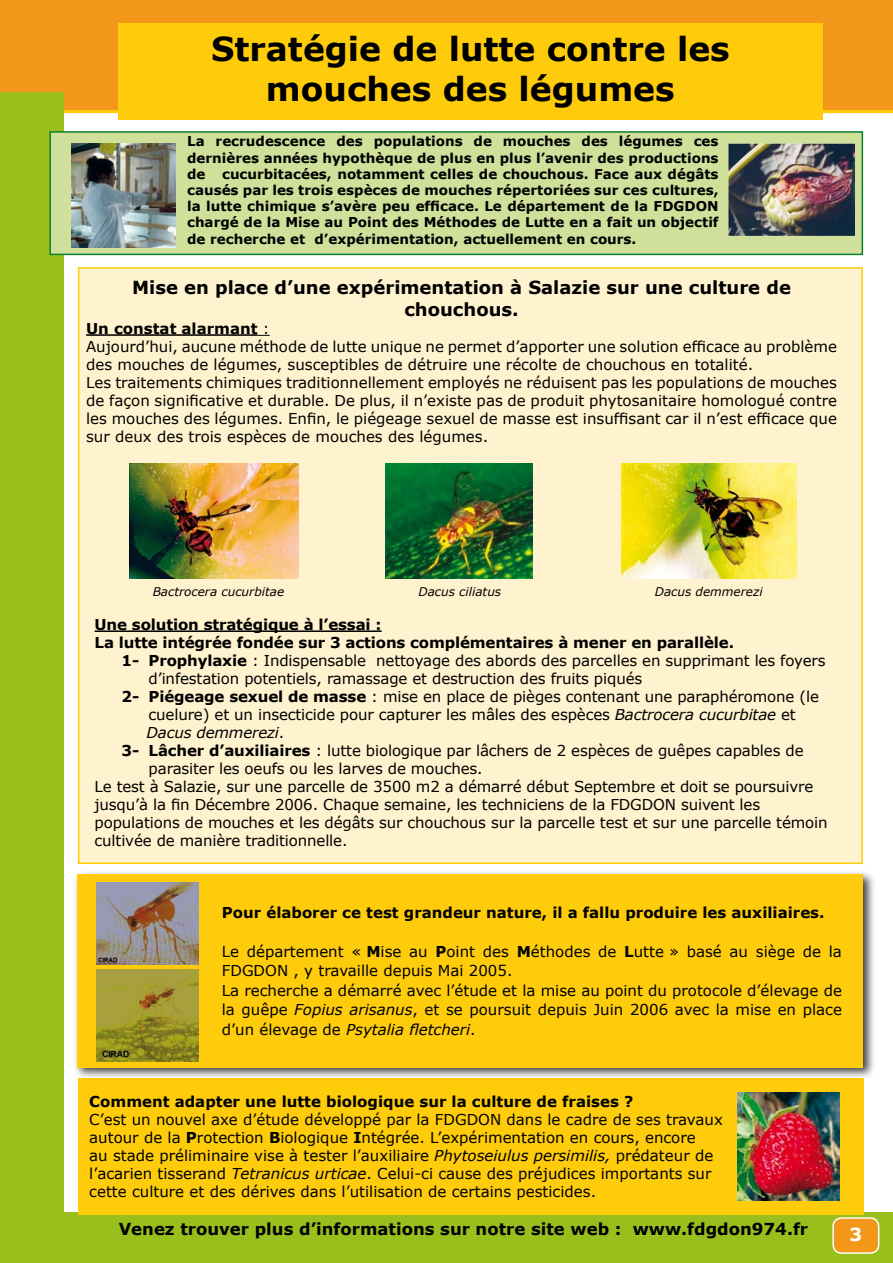
<style>
.page{position:relative;width:893px;height:1263px;background:#fff}
.page>*{position:absolute;margin:0;border:0;box-sizing:border-box;transform-origin:0 0}
.t1{font:700 33px/39.6px "Verdana";color:#000;text-align:center}
.t2{font:700 18px/21.6px "Verdana";color:#000;text-align:center}
.t3{font:700 18px "Verdana";color:#fff}
.t4{font:700 16.5px "Verdana";color:#000}
.t5{font:15px/18px "Verdana";color:#000}
.t6{font:700 15px "Verdana";color:#000}
.t7{font:italic 15px "Verdana";letter-spacing:-.01em;color:#000}
.t8{font:700 13.5px/16.2px "Verdana";color:#000;text-align:justify}
.t9{font:italic 12px "Verdana";color:#000}
.s1{font-weight:700}
.s2{font-style:italic}
.s3{font-style:normal}
</style>
<div class="page">
<div style="left:0;top:0;width:893px;height:113px;background:#f3971a"></div>
<div style="left:0;top:92px;width:64px;height:1171px;background:#99bf1c"></div>
<div style="left:39px;top:1212px;width:854px;height:51px;background:#99bf1c"></div>
<div style="left:118px;top:24px;width:704px;height:96px;background:#fecc0a"></div>
<div style="left:50px;top:132px;width:812px;height:122px;background:#d0e09b"></div>
<div style="left:79px;top:268px;width:783px;height:595px;background:#fff2ce"></div>
<div style="left:73px;top:869px;width:803px;height:212px;background:#000;opacity:.75"></div>
<div style="left:78px;top:874px;width:785px;height:193px;background:#fecc0a"></div>
<div style="left:79px;top:1078px;width:785px;height:137px;background:#fecc0a"></div>
<div style="left:49px;top:131px;width:814px;height:124px;border:2px solid #0c802d"></div>
<hr style="left:86px;top:334px;width:172px;height:2px;background:#000">
<svg style="left:258px;top:335px;width:12px;height:1px"></svg>
<div style="left:833px;top:1218px;width:46px;height:35px;background:#f3971a;border-radius:9px"></div>
<div style="left:832px;top:1217px;width:47px;height:37px;border:2px solid #fff;border-radius:9px"></div>
<img style="left:71px;top:143px;width:105px;height:105px">
<img style="left:728px;top:143px;width:127px;height:92px">
<img style="left:130px;top:463px;width:169px;height:115px">
<hr style="left:95px;top:630px;width:287px;height:2px;background:#000">
<img style="left:385px;top:463px;width:148px;height:115px">
<img style="left:621px;top:463px;width:175px;height:115px">
<img style="left:97px;top:882px;width:102px;height:82px">
<img style="left:97px;top:969px;width:102px;height:92px">
<img style="left:738px;top:1092px;width:101px;height:108px">
<h1 class="t1" style="left:211px;top:29px;width:520px">Stratégie de lutte contre les mouches des légumes</h1>
<p class="t8" style="left:187px;top:133px;width:533px">La recrudescence des populations de mouches des légumes ces dernières années hypothèque de plus en plus l’avenir des productions de cucurbitacées, notamment celles de chouchous. Face aux dégâts causés par les trois espèces de mouches répertoriées sur ces cultures, la lutte chimique s’avère peu efficace. Le département de la FDGDON chargé de la Mise au Point des Méthodes de Lutte en a fait un objectif de recherche et d’expérimentation, actuellement en cours.</p>
<p class="t2" style="left:132px;top:276px;width:660px">Mise en place d’une expérimentation à Salazie sur une culture de chouchous.</p>
<p class="t5" style="left:86px;top:319px;width:752px"><span class="s1">Un constat alarmant</span> :<br>Aujourd’hui, aucune méthode de lutte unique ne permet d’apporter une solution efficace au problème des mouches de légumes, susceptibles de détruire une récolte de chouchous en totalité.<br>Les traitements chimiques traditionnellement employés ne réduisent pas les populations de mouches de façon significative et durable. De plus, il n’existe pas de produit phytosanitaire homologué contre les mouches des légumes. Enfin, le piégeage sexuel de masse est insuffisant car il n’est efficace que sur deux des trois espèces de mouches des légumes.</p>
<p class="t9" style="left:153px;top:584px;width:133px">Bactrocera cucurbitae</p>
<p class="t6" style="left:95px;top:615px;width:288px">Une solution stratégique à l’essai :</p>
<p class="t6" style="left:95px;top:633px;width:641px">La lutte intégrée fondée sur 3 actions complémentaires à mener en parallèle.</p>
<p class="t5" style="left:122px;top:651px;width:705px"><span class="s1">1- Prophylaxie</span> : Indispensable nettoyage des abords des parcelles en supprimant les foyers</p>
<p class="t5" style="left:149px;top:669px;width:495px">d’infestation potentiels, ramassage et destruction des fruits piqués</p>
<p class="t5" style="left:122px;top:687px;width:699px"><span class="s1">2- Piégeage sexuel de masse</span> : mise en place de pièges contenant une paraphéromone (le</p>
<p class="t5" style="left:149px;top:705px;width:649px">cuelure) et un insecticide pour capturer les mâles des espèces <span class="s2">Bactrocera cucurbitae</span> et</p>
<p class="t7" style="left:146px;top:723px;width:139px">Dacus demmerezi<span class="s3">.</span></p>
<p class="t5" style="left:122px;top:741px;width:683px"><span class="s1">3- Lâcher d’auxiliaires</span> : lutte biologique par lâchers de 2 espèces de guêpes capables de</p>
<p class="t5" style="left:149px;top:759px;width:335px">parasiter les oeufs ou les larves de mouches.</p>
<p class="t5" style="left:95px;top:777px;width:720px">Le test à Salazie, sur une parcelle de 3500 m2 a démarré début Septembre et doit se poursuivre</p>
<p class="t5" style="left:95px;top:795px;width:667px">jusqu’à la fin Décembre 2006. Chaque semaine, les techniciens de la FDGDON suivent les</p>
<p class="t5" style="left:95px;top:813px;width:735px">populations de mouches et les dégâts sur chouchous sur la parcelle test et sur une parcelle témoin</p>
<p class="t5" style="left:95px;top:831px;width:254px">cultivée de manière traditionnelle.</p>
<p class="t9" style="left:419px;top:584px;width:84px">Dacus ciliatus</p>
<p class="t9" style="left:655px;top:584px;width:109px">Dacus demmerezi</p>
<p class="t6" style="left:222px;top:903px;width:604px">Pour élaborer ce test grandeur nature, il a fallu produire les auxiliaires.</p>
<p class="t5" style="left:222px;top:941px;width:622px;line-height:19.5px">Le département « <span class="s1">M</span>ise au <span class="s1">P</span>oint des <span class="s1">M</span>éthodes de <span class="s1">L</span>utte » basé au siège de la FDGDON , y travaille depuis Mai 2005.<br>La recherche a démarré avec l’étude et la mise au point du protocole d’élevage de la guêpe <span class="s2">Fopius arisanus</span>, et se poursuit depuis Juin 2006 avec la mise en place d’un élevage de <span class="s2">Psytalia fletcheri</span>.</p>
<p class="t6" style="left:89px;top:1092px;width:545px">Comment adapter une lutte biologique sur la culture de fraises ?</p>
<p class="t5" style="left:89px;top:1110px;width:635px">C’est un nouvel axe d’étude développé par la FDGDON dans le cadre de ses travaux autour de la <span class="s1">P</span>rotection <span class="s1">B</span>iologique <span class="s1">I</span>ntégrée. L’expérimentation en cours, encore<br>au stade préliminaire vise à tester l’auxiliaire <span class="s2">Phytoseiulus persimilis,</span> prédateur de l’acarien tisserand <span class="s2">Tetranicus urticae</span>. Celui-ci cause des préjudices importants sur cette culture et des dérives dans l’utilisation de certains pesticides.</p>
<p class="t4" style="left:119px;top:1218px;width:691px">Venez trouver plus d’informations sur notre site web : www.fdgdon974.fr</p>
<p class="t3" style="left:849px;top:1223px;width:14px">3</p>
</div>
